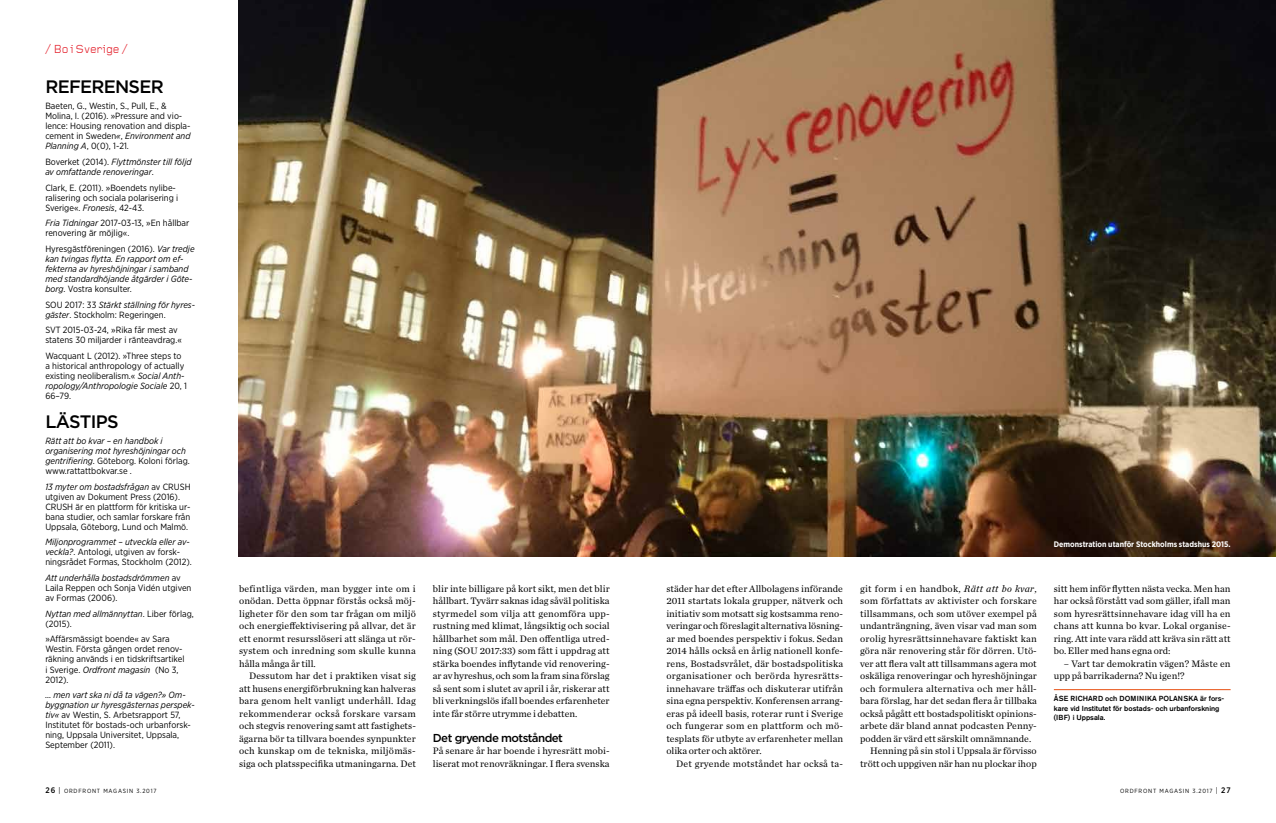
<style>
.page{position:relative;width:1276px;height:823px;background:#fff}
.page>*{position:absolute;margin:0;border:0;box-sizing:border-box;transform-origin:0 0}
.t1{font:500 18px "Gotham";letter-spacing:-.04em;color:#000}
.t2{font:12px "Gridnik";letter-spacing:-.01em;color:#e42530}
.t3{font:500 11.5px "Gotham";letter-spacing:-.05em;color:#000}
.t4{font:9.8px/12.5px "Chronicle Text G1";letter-spacing:.005em;color:#000;text-align:justify}
.t5{font:9.8px "Chronicle Text G1";letter-spacing:.025em;color:#000}
.t6{font:9px/10px "Gotham Narrow";color:#000}
.t7{font:italic 9px/10px "Gotham Narrow";color:#000}
.t8{font:700 8px "Gotham Narrow";color:#fff}
.t9{font:500 7.3px/9.5px "Akzidenz Grotesk Pro";letter-spacing:-.005em;color:#000}
.t10{font:6px "Gotham Narrow";letter-spacing:.13em;color:#000}
.s1{font-style:italic}
.s2{font-style:normal}
.s3{font-weight:500;font-size:8px}
.s4{font-size:7.5px}
</style>
<div class="page">
<img style="left:239px;top:0;width:1037px;height:556px">
<hr style="left:1054px;top:689px;width:176px;height:1px;background:#e85113">
<p class="t2" style="left:45px;top:43px;width:85px">/ Bo i Sverige /</p>
<h1 class="t1" style="left:45px;top:77px;width:120px">REFERENSER</h1>
<p class="t6" style="left:45px;top:101px;width:147px">Baeten, G., Westin, S., Pull, E., &amp; Molina, I. (2016). »Pressure and vio&shy;lence: Housing renovation and displa&shy;cement in Sweden<span class="s1">«</span>, <span class="s1">Environment and Planning A</span>, 0(0), 1-21.</p>
<p class="t7" style="left:45px;top:156px;width:148px"><span class="s2">Boverket (2014).</span> Flyttmönster till följd av omfattande renoveringar<span class="s2">.</span></p>
<p class="t6" style="left:45px;top:182px;width:134px">Clark, E. (2011). »Boendets nylibe&shy;ralisering och sociala polarisering i<br>Sverige«. <span class="s1">Fronesis</span>, 42-43.</p>
<p class="t6" style="left:45px;top:218px;width:145px"><span class="s1">Fria Tidningar</span> 2017-03-13, »En hållbar renovering är möjlig«.</p>
<p class="t7" style="left:45px;top:243px;width:151px"><span class="s2">Hyresgästföreningen (2016).</span> Var tredje kan tvingas flytta. En rapport om ef&shy;fekterna av hyreshöjningar i samband med standardhöjande åtgärder i Göte&shy;borg<span class="s2">. Vostra konsulter.</span></p>
<p class="t6" style="left:45px;top:299px;width:151px">SOU 2017: 33 <span class="s1">Stärkt ställning för hyres&shy;gäster</span>. Stockholm: Regeringen.</p>
<p class="t6" style="left:45px;top:325px;width:138px">SVT 2015-03-24, »Rika får mest av statens 30 miljarder i ränteavdrag.«</p>
<p class="t6" style="left:45px;top:350px;width:143px">Wacquant L (2012). »Three steps to a historical anthropology of actually existing neoliberalism.« <span class="s1">Social Anth&shy;ropology/Anthropologie Sociale</span> 20, 1<br>66–79.</p>
<h1 class="t1" style="left:45px;top:411px;width:75px">LÄSTIPS</h1>
<p class="t7" style="left:45px;top:435px;width:146px">Rätt att bo kvar – en handbok i organisering mot hyreshöjningar och gentrifiering<span class="s2">. Göteborg. Koloni förlag. www.rattattbokvar.se .</span></p>
<p class="t6" style="left:45px;top:481px;width:147px"><span class="s1">13 myter om bostadsfrågan</span> av CRUSH utgiven av Dokument Press (2016).<br>CRUSH är en plattform för kritiska ur&shy;bana studier, och samlar forskare från Uppsala, Göteborg, Lund och Malmö.</p>
<p class="t6" style="left:45px;top:536px;width:148px"><span class="s1">Miljonprogrammet – utveckla eller av&shy;veckla?</span>. Antologi, utgiven av forsk&shy;ningsrådet Formas, Stockholm (2012).</p>
<p class="t6" style="left:45px;top:572px;width:148px"><span class="s1">Att underhålla bostadsdrömmen</span> av<br>Laila Reppen och Sonja Vidén utgiven av Formas (2006).</p>
<p class="t7" style="left:45px;top:608px;width:150px">Nyttan med allmännyttan<span class="s2">. Liber förlag, (2015).</span></p>
<p class="t6" style="left:45px;top:633px;width:141px">»Affärsmässigt boende« av Sara<br>Westin. Första gången ordet renov&shy;räkning används i en tidskriftsartikel i Sverige. <span class="s1">Ordfront magasin</span> (No 3,<br>2012).</p>
<p class="t6" style="left:45px;top:689px;width:151px"><span class="s1">… men vart ska ni då ta vägen?» Om&shy;byggnation ur hyresgästernas perspek&shy;tiv«</span> av Westin, S. Arbetsrapport 57, Institutet för bostads-och urbanforsk&shy;ning, Uppsala Universitet, Uppsala, September (2011).</p>
<p class="t4" style="left:239px;top:581px;width:178px">befintliga värden, man bygger inte om i onödan. Detta öppnar förstås också möj&shy;ligheter för den som tar frågan om miljö och energieffektivisering på allvar, det är ett enormt resursslöseri att slänga ut rör&shy;system och inredning som skulle kunna hålla många år till.</p>
<p class="t4" style="left:239px;top:668px;width:178px;text-indent:10px">Dessutom har det i praktiken visat sig att husens energiförbrukning kan halveras bara genom helt vanligt underhåll. Idag rekommenderar också forskare varsam och stegvis renovering samt att fastighets&shy;ägarna bör ta tillvara boendes synpunkter och kunskap om de tekniska, miljömäs&shy;siga och platsspecifika utmaningarna. Det</p>
<p class="t4" style="left:433px;top:581px;width:178px">blir inte billigare på kort sikt, men det blir hållbart. Tyvärr saknas idag såväl politiska styrmedel som vilja att genomföra upp&shy;rustning med klimat, långsiktig och social hållbarhet som mål. Den offentliga utred&shy;ning (SOU 2017:33) som fått i uppdrag att stärka boendes inflytande vid renovering&shy;ar av hyreshus, och som la fram sina förslag så sent som i slutet av april i år, riskerar att bli verkningslös ifall boendes erfarenheter inte får större utrymme i debatten.</p>
<p class="t3" style="left:433px;top:730px;width:131px">Det gryende motståndet</p>
<p class="t4" style="left:433px;top:743px;width:178px">På senare år har boende i hyresrätt mobi&shy;liserat mot renovräkningar. I flera svenska</p>
<p class="t4" style="left:666px;top:581px;width:178px">städer har det efter Allbolagens införande 2011 startats lokala grupper, nätverk och initiativ som motsatt sig kostsamma reno&shy;veringar och föreslagit alternativa lösning&shy;ar med boendes perspektiv i fokus. Sedan 2014 hålls också en årlig nationell konfe&shy;rens, Bostadsvrålet, där bostadspolitiska organisationer och berörda hyresrätts&shy;innehavare träffas och diskuterar utifrån sina egna perspektiv. Konferensen arrang&shy;eras på ideell basis, roterar runt i Sverige och fungerar som en plattform och mö&shy;tesplats för utbyte av erfarenheter mellan olika orter och aktörer.</p>
<p class="t4" style="left:676px;top:756px;width:168px">Det gryende motståndet har också ta-</p>
<p class="t5" style="left:860px;top:580px;width:178px">git form i en handbok, <span class="s1">Rätt att bo kvar</span>,</p>
<p class="t4" style="left:860px;top:593px;width:178px">som författats av aktivister och forskare</p>
<p class="t4" style="left:860px;top:606px;width:178px">tillsammans, och som utöver exempel på</p>
<p class="t4" style="left:860px;top:618px;width:178px">undanträngning, även visar vad man som</p>
<p class="t4" style="left:860px;top:631px;width:178px">orolig hyresrättsinnehavare faktiskt kan</p>
<p class="t4" style="left:860px;top:643px;width:178px">göra när renovering står för dörren. Utö-</p>
<p class="t4" style="left:860px;top:656px;width:178px">ver att flera valt att tillsammans agera mot</p>
<p class="t4" style="left:860px;top:668px;width:178px">oskäliga renoveringar och hyreshöjningar</p>
<p class="t4" style="left:860px;top:681px;width:178px">och formulera alternativa och mer håll-</p>
<p class="t4" style="left:860px;top:693px;width:178px">bara förslag, har det sedan flera år tillbaka</p>
<p class="t4" style="left:860px;top:706px;width:178px">också pågått ett bostadspolitiskt opinions-</p>
<p class="t4" style="left:860px;top:718px;width:178px">arbete där bland annat podcasten Penny-</p>
<p class="t4" style="left:860px;top:731px;width:173px">podden är värd ett särskilt omnämnande.</p>
<p class="t4" style="left:870px;top:743px;width:168px">Henning på sin stol i Uppsala är förvisso</p>
<p class="t4" style="left:860px;top:756px;width:178px">trött och uppgiven när han nu plockar ihop</p>
<p class="t8" style="left:1054px;top:538px;width:178px">Demonstration utanför Stockholms stadshus 2015.</p>
<p class="t4" style="left:1054px;top:581px;width:178px">sitt hem inför flytten nästa vecka. Men han har också förstått vad som gäller, ifall man som hyresrättsinnehavare idag vill ha en chans att kunna bo kvar. Lokal organise&shy;ring. Att inte vara rädd att kräva sin rätt att bo. Eller med hans egna ord:</p>
<p class="t4" style="left:1054px;top:656px;width:178px;text-indent:10px">– Vart tar demokratin vägen? Måste en upp på barrikaderna? Nu igen!?</p>
<p class="t9" style="left:1054px;top:693px;width:172px">ÅSE RICHARD och DOMINIKA POLANSKA är fors&shy;kare vid Institutet för bostads- och urbanforskning (IBF) i Uppsala.</p>
<p class="t10" style="left:45px;top:786px;width:113px"><span class="s3">26</span> <span class="s4">|</span> ORDFRONT MAGASIN 3.2017</p>
<p class="t10" style="left:1120px;top:786px;width:112px">ORDFRONT MAGASIN 3.2017 <span class="s4">|</span> <span class="s3">27</span></p>
</div>
